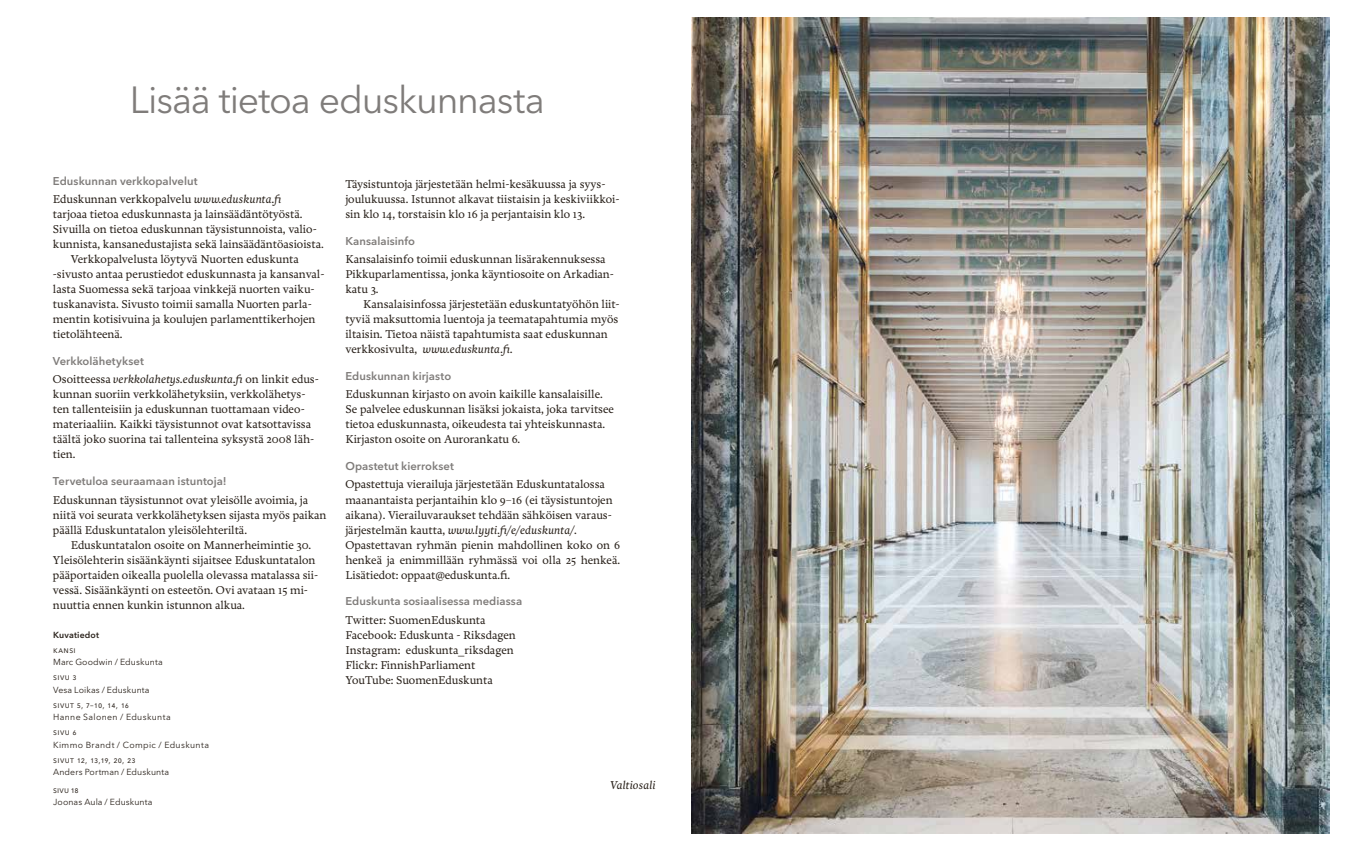
<style>
.page{position:relative;width:1347px;height:851px;background:#fff}
.page>*{position:absolute;margin:0;border:0;box-sizing:border-box;transform-origin:0 0}
.t1{font:37.5px "Avenir Next LT Pro";letter-spacing:-.03em;color:#7f7c7a}
.t2{font:500 11.88px/15px "Freya";color:#29211a}
.t3{font:italic 500 11.88px "Freya";color:#29211a}
.t4{font:600 11.25px "Avenir Next LT Pro";color:#7f7c7a}
.t5{font:8.75px/12.5px "Avenir Next LT Pro";letter-spacing:.02em;color:#29211a}
.t6{font:8.75px/12.5px "Avenir Next LT Pro";letter-spacing:.04em;color:#29211a}
.t7{font:600 8.75px "Avenir Next LT Pro";color:#29211a}
.s1{font-style:italic}
</style>
<div class="page">
<img style="left:691px;top:18px;width:638px;height:815px">
<h1 class="t1" style="left:130px;top:78px;width:416px">Lisää tietoa eduskunnasta</h1>
<p class="t4" style="left:53px;top:174px;width:146px">Eduskunnan verkkopalvelut</p>
<p class="t2" style="left:53px;top:192px;width:232px">Eduskunnan verkkopalvelu <span class="s1">www.eduskunta.fi</span></p>
<p class="t2" style="left:53px;top:207px;width:251px">tarjoaa tietoa eduskunnasta ja lainsäädäntötyöstä.</p>
<p class="t2" style="left:53px;top:222px;width:265px">Sivuilla on tietoa eduskunnan täysistunnoista, valio-</p>
<p class="t2" style="left:53px;top:237px;width:272px">kunnista, kansanedustajista sekä lainsäädäntöasioista.</p>
<p class="t2" style="left:71px;top:252px;width:230px">Verkkopalvelusta löytyvä Nuorten eduskunta</p>
<p class="t2" style="left:53px;top:267px;width:273px">-sivusto antaa perustiedot eduskunnasta ja kansanval-</p>
<p class="t2" style="left:53px;top:282px;width:263px">lasta Suomessa sekä tarjoaa vinkkejä nuorten vaiku-</p>
<p class="t2" style="left:53px;top:297px;width:260px">tuskanavista. Sivusto toimii samalla Nuorten parla-</p>
<p class="t2" style="left:53px;top:312px;width:264px">mentin kotisivuina ja koulujen parlamenttikerhojen</p>
<p class="t2" style="left:53px;top:327px;width:71px">tietolähteenä.</p>
<p class="t4" style="left:53px;top:354px;width:92px">Verkkolähetykset</p>
<p class="t2" style="left:53px;top:372px;width:265px">Osoitteessa <span class="s1">verkkolahetys.eduskunta.fi</span> on linkit edus-- kunnan suoriin verkkolähetyksiin, verkkolähetys&shy;ten tallenteisiin ja eduskunnan tuottamaan video&shy;materiaaliin. Kaikki täysistunnot ovat katsottavissa täältä joko suorina tai tallenteina syksystä 2008 läh&shy;tien.</p>
<p class="t4" style="left:53px;top:474px;width:175px">Tervetuloa seuraamaan istuntoja!</p>
<p class="t2" style="left:53px;top:492px;width:275px">Eduskunnan täysistunnot ovat yleisölle avoimia, ja niitä voi seurata verkkolähetyksen sijasta myös paikan päällä Eduskuntatalon yleisölehteriltä.</p>
<p class="t2" style="left:53px;top:537px;width:267px;text-indent:18px">Eduskuntatalon osoite on Mannerheimintie 30.<br>Yleisölehterin sisäänkäynti sijaitsee Eduskuntatalon pääportaiden oikealla puolella olevassa matalassa sii&shy;vessä. Sisäänkäynti on esteetön. Ovi avataan 15 mi&shy;nuuttia ennen kunkin istunnon alkua.</p>
<p class="t7" style="left:53px;top:629px;width:47px">Kuvatiedot</p>
<p class="t5" style="left:53px;top:643px;width:111px">kansi<br>Marc Goodwin / Eduskunta</p>
<p class="t5" style="left:53px;top:671px;width:98px">sivu 3<br>Vesa Loikas / Eduskunta</p>
<p class="t6" style="left:53px;top:698px;width:119px">sivut 5, 7–10, 14, 16<br>Hanne Salonen / Eduskunta</p>
<p class="t6" style="left:53px;top:726px;width:157px">sivu 6<br>Kimmo Brandt / Compic / Eduskunta</p>
<p class="t5" style="left:53px;top:753px;width:117px">sivut 12, 13,19, 20, 23<br>Anders Portman / Eduskunta</p>
<p class="t5" style="left:53px;top:783px;width:101px">sivu 18<br>Joonas Aula / Eduskunta</p>
<p class="t2" style="left:345px;top:177px;width:276px">Täysistuntoja järjestetään helmi-kesäkuussa ja syys&shy;joulukuussa. Istunnot alkavat tiistaisin ja keskiviikkoi&shy;sin klo 14, torstaisin klo 16 ja perjantaisin klo 13.</p>
<p class="t4" style="left:345px;top:234px;width:71px">Kansalaisinfo</p>
<p class="t2" style="left:345px;top:252px;width:270px">Kansalaisinfo toimii eduskunnan lisärakennuksessa<br>Pikkuparlamentissa, jonka käyntiosoite on Arkadian&shy;katu 3.</p>
<p class="t2" style="left:345px;top:297px;width:276px;text-indent:18px">Kansalaisinfossa järjestetään eduskuntatyöhön liit&shy;tyviä maksuttomia luentoja ja teematapahtumia myös iltaisin. Tietoa näistä tapahtumista saat eduskunnan verkkosivulta, <span class="s1">www.eduskunta.fi.</span></p>
<p class="t4" style="left:345px;top:369px;width:107px">Eduskunnan kirjasto</p>
<p class="t2" style="left:345px;top:387px;width:270px">Eduskunnan kirjasto on avoin kaikille kansalaisille.<br>Se palvelee eduskunnan lisäksi jokaista, joka tarvitsee tietoa eduskunnasta, oikeudesta tai yhteiskunnasta.<br>Kirjaston osoite on Aurorankatu 6.</p>
<p class="t4" style="left:345px;top:459px;width:110px">Opastetut kierrokset</p>
<p class="t2" style="left:345px;top:477px;width:276px">Opastettuja vierailuja järjestetään Eduskuntatalossa maanantaista perjantaihin klo 9–16 (ei täysistuntojen aikana). Vierailuvaraukset tehdään sähköisen varaus&shy;järjestelmän kautta, <span class="s1">www.lyyti.fi/e/eduskunta/</span>.<br>Opastettavan ryhmän pienin mahdollinen koko on 6 henkeä ja enimmillään ryhmässä voi olla 25 henkeä.<br>Lisätiedot: oppaat@eduskunta.fi.</p>
<p class="t4" style="left:345px;top:594px;width:178px">Eduskunta sosiaalisessa mediassa</p>
<p class="t2" style="left:345px;top:612px;width:172px">Twitter: SuomenEduskunta<br>Facebook: Eduskunta - Riksdagen<br>Instagram: eduskunta_riksdagen<br>Flickr: FinnishParliament<br>YouTube: SuomenEduskunta</p>
<p class="t3" style="left:610px;top:778px;width:47px">Valtiosali</p>
</div>
